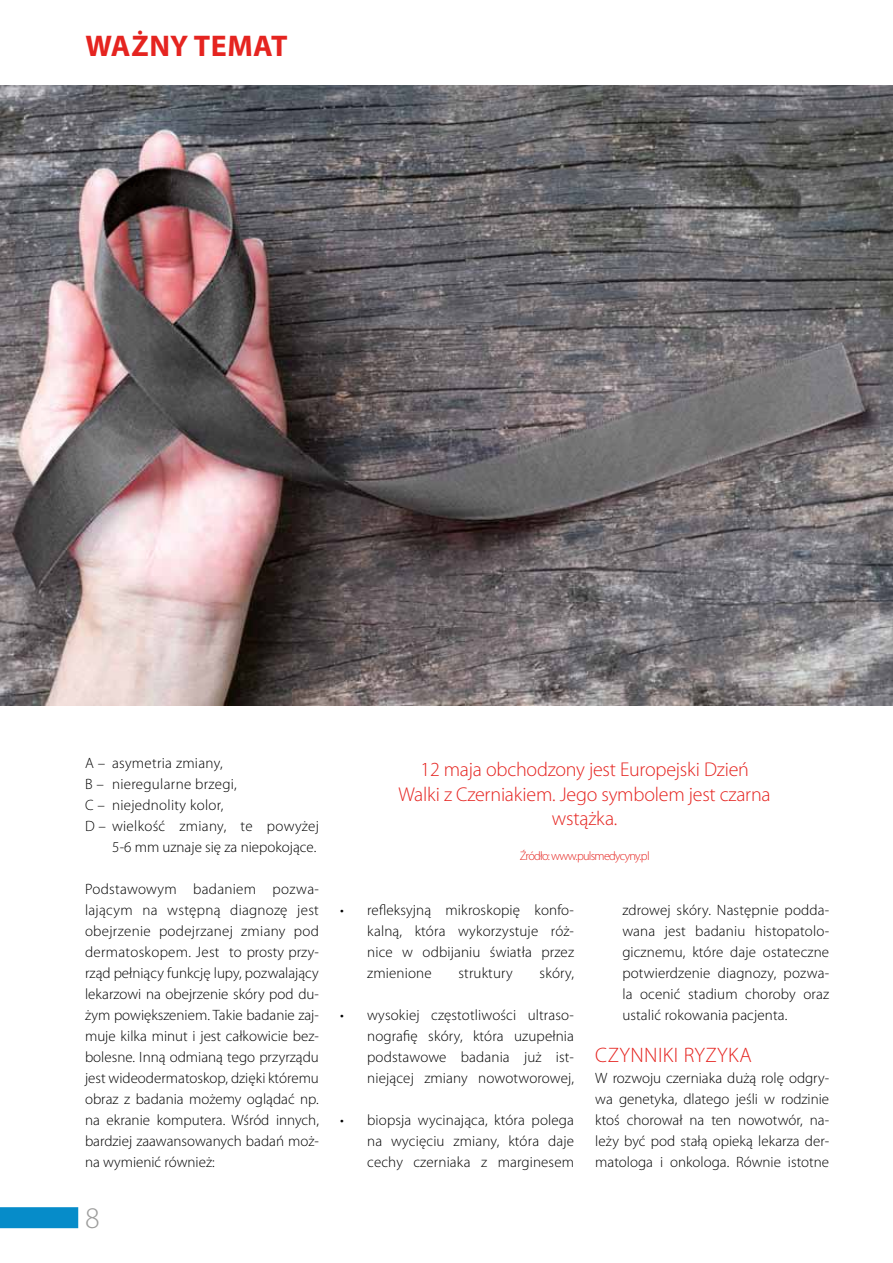
<style>
.page{position:relative;width:893px;height:1263px;background:#fff}
.page>*{position:absolute;margin:0;border:0;box-sizing:border-box;transform-origin:0 0}
.t1{font:700 30px "Myriad Pro";color:#e52420}
.t2{font:300 30px "Myriad Pro";color:#9d9d9c}
.t3{font:300 21px "Myriad Pro";letter-spacing:.02em;color:#e52420}
.t4{font:300 20.1px/24.3px "Myriad Pro";letter-spacing:-.01em;color:#e52420;text-align:center}
.t5{font:300 15px/21px "Myriad Pro";letter-spacing:.01em;color:#000;text-align:justify}
.t6{font:300 12.3px "Myriad Pro";letter-spacing:-.06em;color:#e52420}
</style>
<div class="page">
<img style="left:0;top:85px;width:893px;height:620px">
<div style="left:0;top:1207px;width:78px;height:21px;background:#068cc9"></div>
<h1 class="t1" style="left:85px;top:27px;width:186px">WAŻNY TEMAT</h1>
<p class="t5" style="left:85px;top:753px;width:139px">A – asymetria zmiany,</p>
<p class="t5" style="left:85px;top:774px;width:153px">B – nieregularne brzegi,</p>
<p class="t5" style="left:85px;top:795px;width:140px">C – niejednolity kolor,</p>
<p class="t5" style="left:85px;top:816px;width:235px">D – wielkość zmiany, te powyżej</p>
<p class="t5" style="left:112px;top:837px;width:206px">5-6 mm uznaje się za niepokojące.</p>
<p class="t5" style="left:85px;top:879px;width:235px">Podstawowym badaniem pozwa&shy;lającym na wstępną diagnozę jest obejrzenie podejrzanej zmiany pod dermatoskopem. Jest to prosty przy&shy;rząd pełniący funkcję lupy, pozwalający lekarzowi na obejrzenie skóry pod du&shy;żym powiększeniem. Takie badanie zaj&shy;muje kilka minut i jest całkowicie bez&shy;bolesne. Inną odmianą tego przyrządu jest wideodermatoskop, dzięki któremu obraz z badania możemy oglądać np. na ekranie komputera. Wśród innych, bardziej zaawansowanych badań moż&shy;na wymienić również:</p>
<h1 class="t2" style="left:85px;top:1201px;width:16px">8</h1>
<h3 class="t4" style="left:399px;top:758px;width:374px">12 maja obchodzony jest Europejski Dzień<br>Walki z Czerniakiem. Jego symbolem jest czarna wstążka.</h3>
<p class="t6" style="left:520px;top:849px;width:131px">Źródło: www.pulsmedycyny.pl</p>
<p class="t5" style="left:367px;top:900px;width:208px;text-indent:-27px">• refleksyjną mikroskopię konfo&shy;kalną, która wykorzystuje róż&shy;nice w odbijaniu światła przez zmienione</p>
<p class="t5" style="left:458px;top:963px;width:56px">struktury</p>
<p class="t5" style="left:540px;top:963px;width:36px">skóry,</p>
<p class="t5" style="left:367px;top:1005px;width:208px;text-indent:-27px">• wysokiej częstotliwości ultraso&shy;nografię skóry, która uzupełnia podstawowe badania już ist&shy;niejącej zmiany nowotworowej,</p>
<p class="t5" style="left:367px;top:1110px;width:208px;text-indent:-27px">• biopsja wycinająca, która polega na wycięciu zmiany, która daje cechy czerniaka z marginesem</p>
<p class="t5" style="left:622px;top:900px;width:208px">zdrowej skóry. Następnie podda&shy;wana jest badaniu histopatolo&shy;gicznemu, które daje ostateczne potwierdzenie diagnozy, pozwa&shy;la ocenić stadium choroby oraz ustalić rokowania pacjenta.</p>
<h2 class="t3" style="left:595px;top:1043px;width:158px">CZYNNIKI RYZYKA</h2>
<p class="t5" style="left:595px;top:1068px;width:235px">W rozwoju czerniaka dużą rolę odgry&shy;wa genetyka, dlatego jeśli w rodzinie ktoś chorował na ten nowotwór, na&shy;leży być pod stałą opieką lekarza der&shy;matologa i onkologa. Równie istotne</p>
</div>
